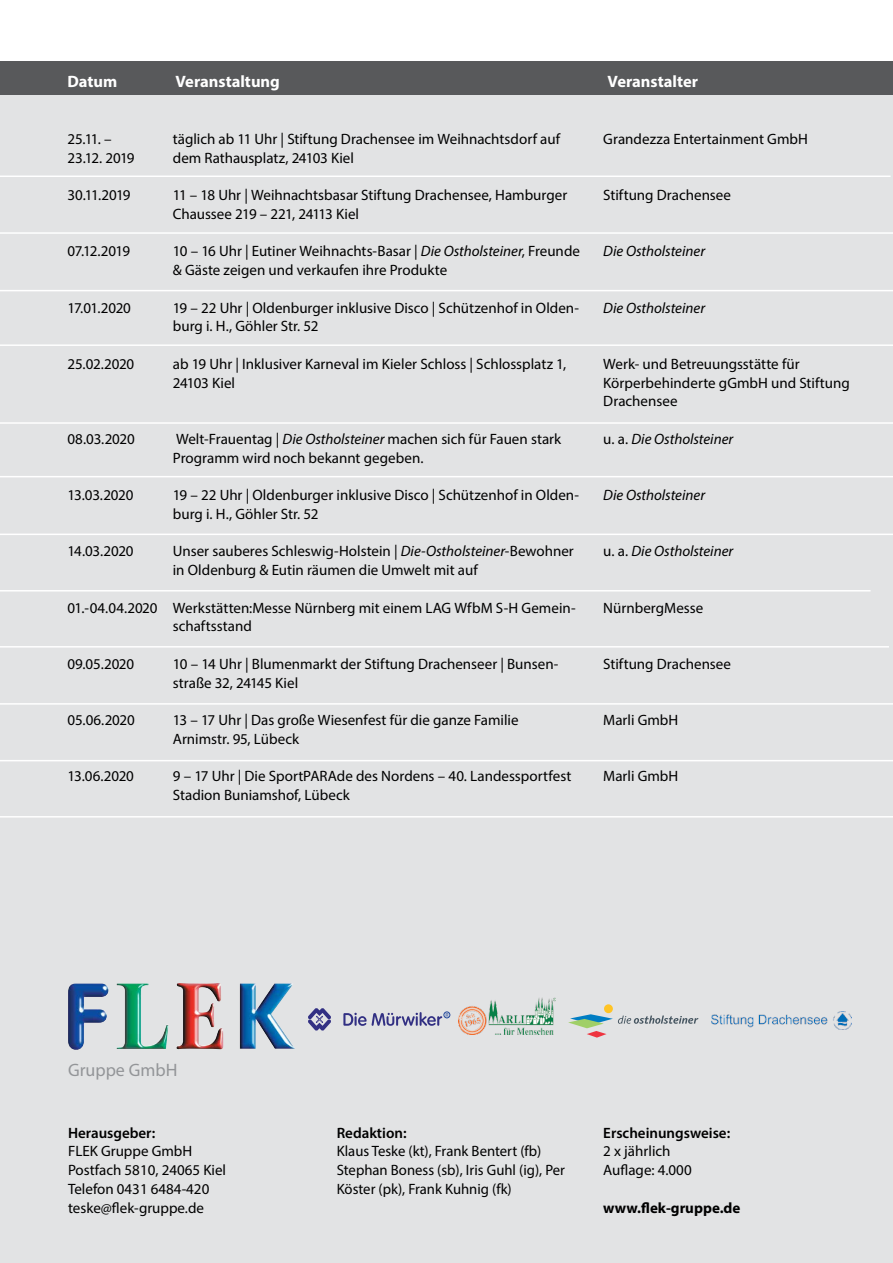
<style>
.page{position:relative;width:893px;height:1263px;background:#fff}
.page>*{position:absolute;margin:0;border:0;box-sizing:border-box;transform-origin:0 0}
.t1{font:18px "Myriad Pro";color:#939598}
.t2{font:700 16.5px "Myriad Pro";color:#fff}
.t3{font:15px/18.8px "Myriad Pro";color:#000}
.t4{font:italic 15px "Myriad Pro";color:#000}
.t5{font:600 15px "Myriad Pro";color:#000}
.t6{font:700 15px "Myriad Pro";color:#000}
.t7{font:15px/18.8px "Myriad Pro";letter-spacing:-.045em;color:#000}
.t8{font:6px "Myriad";color:#22489b}
.s1{font-style:italic}
.s2{font-style:normal}
</style>
<div class="page">
<div style="left:0;top:91px;width:893px;height:1172px;background:#e2e3e4"></div>
<div style="left:0;top:62px;width:893px;height:32px;background:#58595b"></div>
<hr style="left:0;top:232px;width:893px;height:2px;background:#fff">
<hr style="left:0;top:290px;width:893px;height:1px;background:#fff">
<hr style="left:0;top:422px;width:893px;height:2px;background:#fff">
<img style="left:68px;top:983px;width:227px;height:67px">
<svg style="left:308px;top:1008px;width:23px;height:22px"></svg>
<svg style="left:343px;top:1012px;width:107px;height:14px"></svg>
<img style="left:712px;top:1011px;width:140px;height:19px">
<img style="left:458px;top:997px;width:97px;height:38px">
<svg style="left:568px;top:1014px;width:130px;height:23px"></svg>
<div style="left:604px;top:1004px;width:9px;height:9px;background:#ffc425;border-radius:50%"></div>
<hr style="left:0;top:590px;width:871px;height:1px;background:#fff">
<hr style="left:0;top:344px;width:893px;height:2px;background:#fff">
<hr style="left:0;top:476px;width:893px;height:1px;background:#fff">
<hr style="left:0;top:534px;width:893px;height:1px;background:#fff">
<hr style="left:0;top:646px;width:889px;height:1px;background:#fff">
<hr style="left:0;top:703px;width:893px;height:2px;background:#fff">
<hr style="left:0;top:176px;width:891px;height:1px;background:#fff">
<hr style="left:0;top:760px;width:893px;height:1px;background:#fff">
<hr style="left:0;top:816px;width:893px;height:1px;background:#fff">
<p class="t2" style="left:68px;top:70px;width:51px">Datum</p>
<p class="t2" style="left:176px;top:70px;width:106px">Veranstaltung</p>
<p class="t2" style="left:608px;top:70px;width:92px">Veranstalter</p>
<p class="t7" style="left:68px;top:129px;width:69px">25.11. –<br>23.12. 2019</p>
<p class="t3" style="left:68px;top:185px;width:65px">30.11.2019</p>
<p class="t3" style="left:68px;top:242px;width:64px">07.12.2019</p>
<p class="t3" style="left:68px;top:298px;width:65px">17.01.2020</p>
<p class="t3" style="left:68px;top:354px;width:68px">25.02.2020</p>
<p class="t3" style="left:173px;top:129px;width:389px">täglich ab 11 Uhr | Stiftung Drachensee im Weihnachtsdorf auf dem Rathausplatz, 24103 Kiel</p>
<p class="t3" style="left:173px;top:185px;width:396px">11 – 18 Uhr | Weihnachtsbasar Stiftung Drachensee, Hamburger<br>Chaussee 219 – 221, 24113 Kiel</p>
<p class="t3" style="left:173px;top:242px;width:409px">10 – 16 Uhr | Eutiner Weihnachts-Basar | <span class="s1">Die Ostholsteiner</span>, Freunde &amp; Gäste zeigen und verkaufen ihre Produkte</p>
<p class="t3" style="left:173px;top:298px;width:408px">19 – 22 Uhr | Oldenburger inklusive Disco | Schützenhof in Olden&shy;burg i. H., Göhler Str. 52</p>
<p class="t3" style="left:173px;top:354px;width:395px">ab 19 Uhr | Inklusiver Karneval im Kieler Schloss | Schlossplatz 1,<br>24103 Kiel</p>
<p class="t3" style="left:68px;top:429px;width:69px">08.03.2020</p>
<p class="t3" style="left:68px;top:485px;width:67px">13.03.2020</p>
<p class="t3" style="left:68px;top:542px;width:68px">14.03.2020</p>
<p class="t3" style="left:68px;top:598px;width:92px">01.-04.04.2020</p>
<p class="t3" style="left:68px;top:654px;width:68px">09.05.2020</p>
<p class="t3" style="left:68px;top:710px;width:69px">05.06.2020</p>
<p class="t3" style="left:68px;top:767px;width:68px">13.06.2020</p>
<p class="t3" style="left:173px;top:429px;width:390px">Welt-Frauentag | <span class="s1">Die Ostholsteiner</span> machen sich für Fauen stark<br>Programm wird noch bekannt gegeben.</p>
<p class="t3" style="left:173px;top:485px;width:408px">19 – 22 Uhr | Oldenburger inklusive Disco | Schützenhof in Olden&shy;burg i. H., Göhler Str. 52</p>
<p class="t3" style="left:173px;top:542px;width:402px">Unser sauberes Schleswig-Holstein | <span class="s1">Die-Ostholsteiner</span>-Bewohner in Oldenburg &amp; Eutin räumen die Umwelt mit auf</p>
<p class="t3" style="left:173px;top:598px;width:404px">Werkstätten:Messe Nürnberg mit einem LAG WfbM S-H Gemein&shy;schaftsstand</p>
<p class="t3" style="left:173px;top:654px;width:387px">10 – 14 Uhr | Blumenmarkt der Stiftung Drachenseer | Bunsen&shy;straße 32, 24145 Kiel</p>
<p class="t3" style="left:173px;top:710px;width:347px">13 – 17 Uhr | Das große Wiesenfest für die ganze Familie<br>Arnimstr. 95, Lübeck</p>
<p class="t3" style="left:173px;top:767px;width:400px">9 – 17 Uhr | Die SportPARAde des Nordens – 40. Landessportfest<br>Stadion Buniamshof, Lübeck</p>
<p class="t3" style="left:603px;top:129px;width:206px">Grandezza Entertainment GmbH</p>
<p class="t3" style="left:603px;top:185px;width:129px">Stiftung Drachensee</p>
<p class="t4" style="left:603px;top:242px;width:103px">Die Ostholsteiner</p>
<p class="t4" style="left:603px;top:298px;width:103px">Die Ostholsteiner</p>
<p class="t3" style="left:603px;top:354px;width:248px">Werk- und Betreuungsstätte für<br>Körperbehinderte gGmbH und Stiftung<br>Drachensee</p>
<p class="t4" style="left:603px;top:430px;width:131px"><span class="s2">u. a.</span> Die Ostholsteiner</p>
<p class="t4" style="left:603px;top:486px;width:103px">Die Ostholsteiner</p>
<p class="t4" style="left:603px;top:542px;width:131px"><span class="s2">u. a.</span> Die Ostholsteiner</p>
<p class="t3" style="left:603px;top:598px;width:101px">NürnbergMesse</p>
<p class="t3" style="left:603px;top:654px;width:129px">Stiftung Drachensee</p>
<p class="t3" style="left:603px;top:710px;width:77px">Marli GmbH</p>
<p class="t3" style="left:603px;top:767px;width:77px">Marli GmbH</p>
<p class="t1" style="left:68px;top:1059px;width:111px">Gruppe GmbH</p>
<p class="t5" style="left:68px;top:1123px;width:89px">Herausgeber:</p>
<p class="t3" style="left:68px;top:1142px;width:160px">FLEK Gruppe GmbH<br>Postfach 5810, 24065 Kiel<br>Telefon 0431 6484-420 teske@flek-gruppe.de</p>
<p class="t8" style="left:445px;top:1012px;width:5px">R</p>
<p class="t5" style="left:337px;top:1123px;width:71px">Redaktion:</p>
<p class="t3" style="left:337px;top:1142px;width:230px">Klaus Teske (kt), Frank Bentert (fb)<br>Stephan Boness (sb), Iris Guhl (ig), Per<br>Köster (pk), Frank Kuhnig (fk)</p>
<p class="t5" style="left:603px;top:1123px;width:128px">Erscheinungsweise:</p>
<p class="t3" style="left:603px;top:1142px;width:90px">2 x jährlich<br>Auflage: 4.000</p>
<p class="t6" style="left:603px;top:1198px;width:139px">www.flek-gruppe.de</p>
</div>
